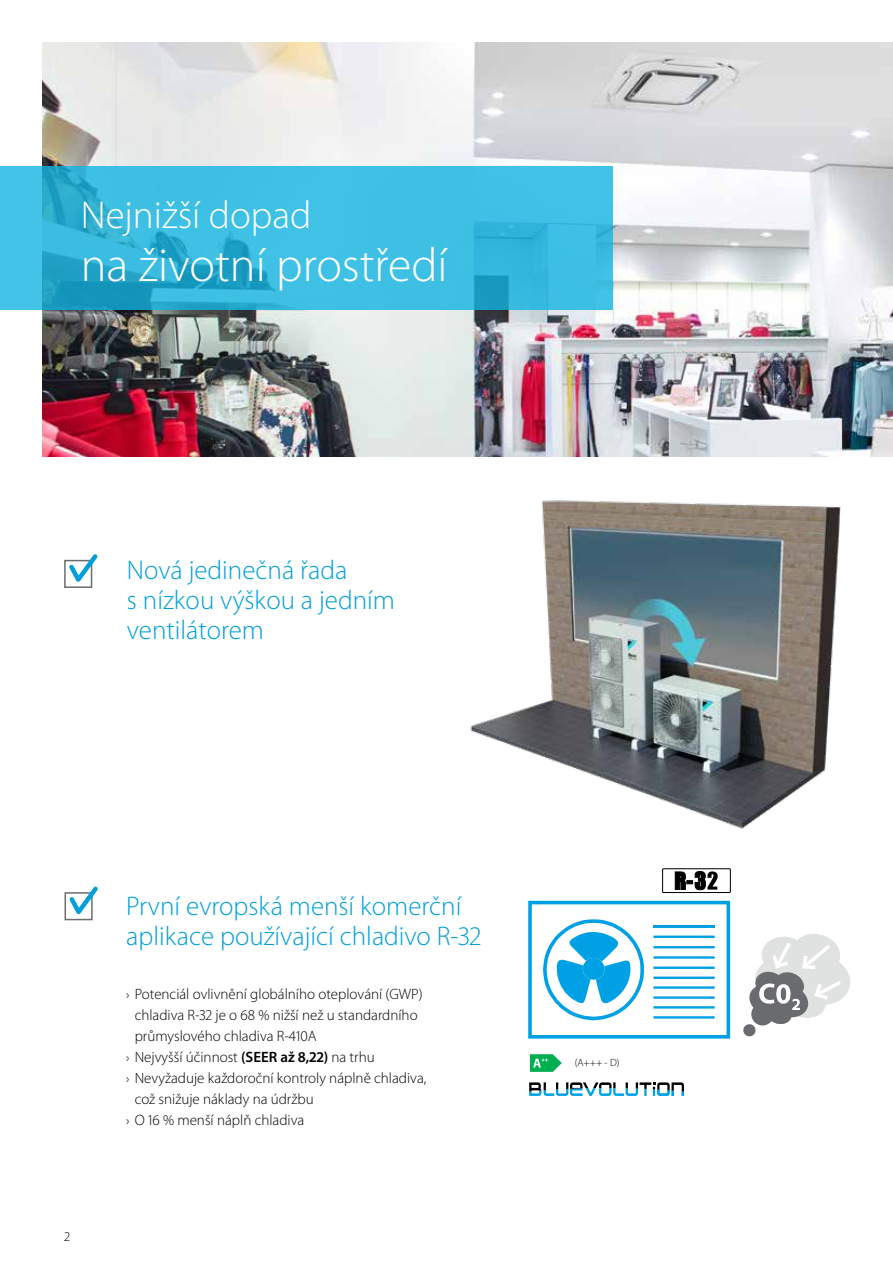
<style>
.page{position:relative;width:893px;height:1263px;background:#fff}
.page>*{position:absolute;margin:0;border:0;box-sizing:border-box;transform-origin:0 0}
.t1{font:300 48px "Myriad Pro";color:#fff}
.t2{font:300 39px "Myriad Pro";color:#fff}
.t3{font:300 27px/30px "Myriad Pro";color:#009fd9}
.t4{font:300 15px "Myriad Pro";color:#000}
.t5{font:300 13.5px "Myriad Pro";color:#000}
.t6{font:300 10.5px "Myriad Pro";color:#000}
.s1{font-size:13.5px}
.s2{font-weight:600}
</style>
<div class="page">
<div style="left:65px;top:892px;width:28px;height:28px;border:2px solid #6d6d70"></div>
<svg style="left:66px;top:886px;width:32px;height:34px"></svg>
<div style="left:64px;top:560px;width:28px;height:28px;border:2px solid #6d6d70"></div>
<svg style="left:65px;top:554px;width:33px;height:34px"></svg>
<img style="left:470px;top:500px;width:371px;height:329px">
<svg style="left:743px;top:934px;width:107px;height:102px"></svg>
<svg style="left:528px;top:901px;width:202px;height:137px"></svg>
<div style="left:662px;top:868px;width:69px;height:25px;border:1px solid #000"></div>
<svg style="left:675px;top:871px;width:43px;height:19px"></svg>
<svg style="left:530px;top:1054px;width:32px;height:18px"></svg>
<svg style="left:529px;top:1082px;width:155px;height:14px"></svg>
<img style="left:43px;top:43px;width:850px;height:414px">
<svg style="left:0;top:166px;width:612px;height:144px;background:#38b9de"></svg>
<h2 class="t2" style="left:81px;top:194px;width:232px">Nejnižší dopad</h2>
<h1 class="t1" style="left:81px;top:238px;width:368px">na životní prostředí</h1>
<h3 class="t3" style="left:127px;top:555px;width:269px">Nová jedinečná řada<br>s nízkou výškou a jedním ventilátorem</h3>
<p class="t5" style="left:64px;top:1229px;width:8px">2</p>
<h3 class="t3" style="left:126px;top:891px;width:357px">První evropská menší komerční aplikace používající chladivo R-32</h3>
<p class="t4" style="left:126px;top:986px;width:298px"><span class="s1">›</span> Potenciál ovlivnění globálního oteplování (GWP)</p>
<p class="t4" style="left:135px;top:1007px;width:284px">chladiva R-32 je o 68 % nižší než u standardního</p>
<p class="t4" style="left:135px;top:1028px;width:183px">průmyslového chladiva R-410A</p>
<p class="t4" style="left:126px;top:1049px;width:250px"><span class="s1">›</span> Nejvyšší účinnost <span class="s2">(SEER až 8,22)</span> na trhu</p>
<p class="t4" style="left:126px;top:1070px;width:302px"><span class="s1">›</span> Nevyžaduje každoroční kontroly náplně chladiva,</p>
<p class="t4" style="left:135px;top:1091px;width:181px">což snižuje náklady na údržbu</p>
<p class="t4" style="left:126px;top:1112px;width:180px"><span class="s1">›</span> O 16 % menší náplň chladiva</p>
<p class="t6" style="left:575px;top:1057px;width:46px">(A+++ - D)</p>
</div>
